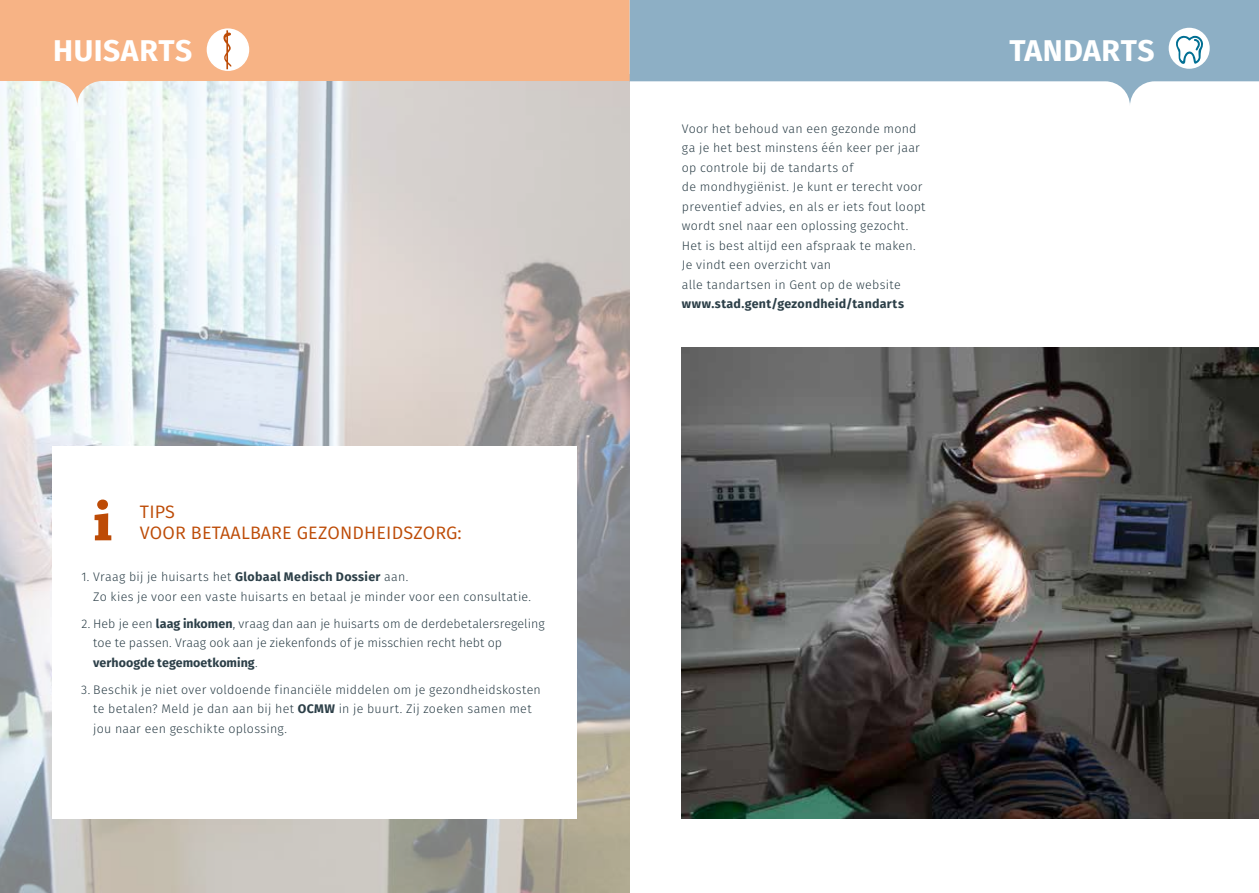
<style>
.page{position:relative;width:1259px;height:893px;background:#fff}
.page>*{position:absolute;margin:0;border:0;box-sizing:border-box;transform-origin:0 0}
.t1{font:700 30px "Fira Sans";letter-spacing:.02em;color:#fff}
.t2{font:18px/21.6px "Fira Sans";letter-spacing:.01em;color:#bd4b06}
.t3{font:300 12.45px/19.5px "Fira Sans";letter-spacing:.02em;color:#2c3f48}
.t4{font:300 12.45px/19.5px "Fira Sans";color:#2c3f48}
.t5{font:700 12.45px "Fira Sans";letter-spacing:.025em;color:#2c3f48}
.s1{font-weight:700}
</style>
<div class="page">
<svg style="left:629px;top:0;width:630px;height:106px;fill:#8dafc5"></svg>
<img style="left:0;top:106px;width:629px;height:787px">
<svg style="left:0;top:0;width:629px;height:106px;fill:#f7b385"></svg>
<div style="left:52px;top:446px;width:525px;height:373px;background:#fff"></div>
<svg style="left:94px;top:499px;width:17px;height:41px"></svg>
<div style="left:1168px;top:28px;width:41px;height:41px;background:#fff;border-radius:50%"></div>
<svg style="left:1175px;top:36px;width:28px;height:29px"></svg>
<img style="left:682px;top:347px;width:577px;height:472px">
<div style="left:207px;top:29px;width:41px;height:41px;background:#fff;border-radius:50%"></div>
<svg style="left:223px;top:31px;width:9px;height:37px"></svg>
<div style="left:207px;top:28px;width:42px;height:43px;border:2px solid #fff;border-radius:50%"></div>
<h1 class="t1" style="left:53px;top:29px;width:141px">HUISARTS</h1>
<h1 class="t1" style="left:1009px;top:29px;width:147px">TANDARTS</h1>
<h2 class="t2" style="left:140px;top:500px;width:323px">TIPS<br>VOOR BETAALBARE GEZONDHEIDSZORG:</h2>
<p class="t3" style="left:93px;top:567px;width:439px;text-indent:-12px">1. Vraag bij je huisarts het <span class="s1">Globaal Medisch Dossier</span> aan.<br>Zo kies je voor een vaste huisarts en betaal je minder voor een consultatie.</p>
<p class="t4" style="left:93px;top:614px;width:453px;text-indent:-12px">2. Heb je een <span class="s1">laag inkomen</span>, vraag dan aan je huisarts om de derdebetalersregeling toe te passen. Vraag ook aan je ziekenfonds of je misschien recht hebt op <span class="s1">verhoogde tegemoetkoming</span>.</p>
<p class="t3" style="left:93px;top:680px;width:449px;text-indent:-12px">3. Beschik je niet over voldoende financiële middelen om je gezondheidskosten te betalen? Meld je dan aan bij het <span class="s1">OCMW</span> in je buurt. Zij zoeken samen met jou naar een geschikte oplossing.</p>
<p class="t3" style="left:682px;top:119px;width:245px">Voor het behoud van een gezonde mond ga je het best minstens één keer per jaar op controle bij de tandarts of<br>de mondhygiënist. Je kunt er terecht voor preventief advies, en als er iets fout loopt wordt snel naar een oplossing gezocht.<br>Het is best altijd een afspraak te maken.<br>Je vindt een overzicht van<br>alle tandartsen in Gent op de website</p>
<p class="t5" style="left:682px;top:295px;width:224px">www.stad.gent/gezondheid/tandarts</p>
</div>
